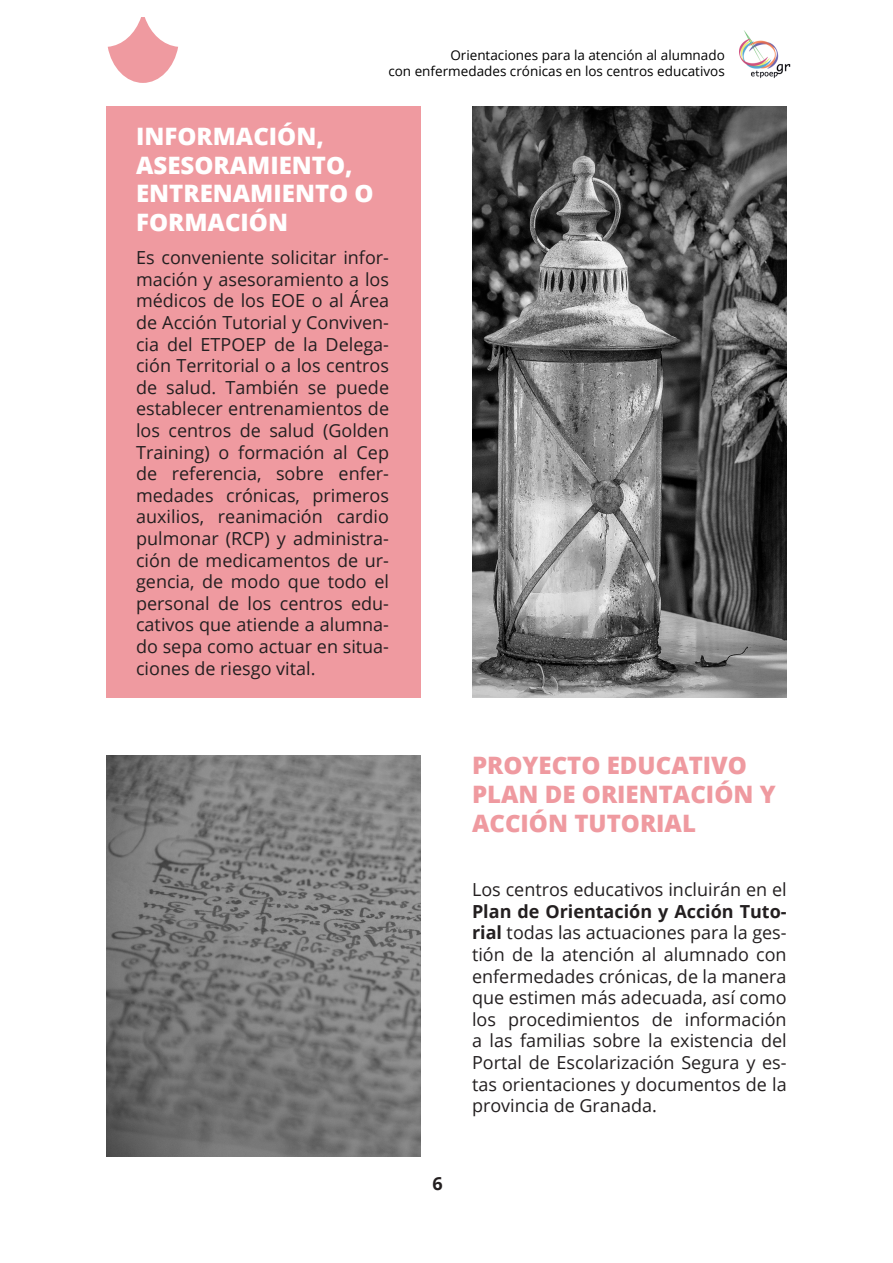
<style>
.page{position:relative;width:893px;height:1263px;background:#fff}
.page>*{position:absolute;margin:0;border:0;box-sizing:border-box;transform-origin:0 0}
.t1{font:800 24px/28.8px "Open Sans";color:#fff}
.t2{font:800 24px/28.8px "Open Sans";color:#ef9aa0}
.t3{font:18px/21.6px "Open Sans";color:#231f20;text-align:justify}
.t4{font:700 18px "Open Sans";color:#231f20}
.t5{font:13.5px/16.2px "Open Sans";color:#000;text-align:right}
.s1{font-weight:700}
</style>
<div class="page">
<svg style="left:108px;top:17px;width:70px;height:66px"></svg>
<img style="left:739px;top:31px;width:52px;height:48px">
<div style="left:106px;top:106px;width:315px;height:591px;background:#ef9aa0"></div>
<img style="left:472px;top:106px;width:315px;height:591px">
<img style="left:106px;top:756px;width:315px;height:401px">
<p class="t5" style="left:388px;top:47px;width:338px">Orientaciones para la atención al alumnado<br>con enfermedades crónicas en los centros educativos</p>
<p class="t1" style="left:136px;top:120px;width:239px">INFORMACIÓN,<br>ASESORAMIENTO,<br>ENTRENAMIENTO O<br>FORMACIÓN</p>
<p class="t3" style="left:136px;top:246px;width:255px">Es conveniente solicitar infor&shy;mación y asesoramiento a los médicos de los EOE o al Área de Acción Tutorial y Conviven&shy;cia del ETPOEP de la Delega&shy;ción Territorial o a los centros de salud. También se puede establecer entrenamientos de los centros de salud (Golden Training) o formación al Cep de referencia, sobre enfer&shy;medades crónicas, primeros auxilios, reanimación cardio pulmonar (RCP) y administra&shy;ción de medicamentos de ur&shy;gencia, de modo que todo el personal de los centros edu&shy;cativos que atiende a alumna&shy;do sepa como actuar en situa&shy;ciones de riesgo vital.</p>
<p class="t4" style="left:433px;top:1170px;width:12px">6</p>
<p class="t2" style="left:472px;top:750px;width:277px">PROYECTO EDUCATIVO</p>
<p class="t2" style="left:472px;top:779px;width:305px">PLAN DE ORIENTACIÓN Y<br>ACCIÓN TUTORIAL</p>
<p class="t3" style="left:472px;top:878px;width:316px">Los centros educativos incluirán en el <span class="s1">Plan de Orientación y Acción Tuto&shy;rial</span> todas las actuaciones para la ges&shy;tión de la atención al alumnado con enfermedades crónicas, de la manera que estimen más adecuada, así como los procedimientos de información a las familias sobre la existencia del Portal de Escolarización Segura y es&shy;tas orientaciones y documentos de la provincia de Granada.</p>
</div>
